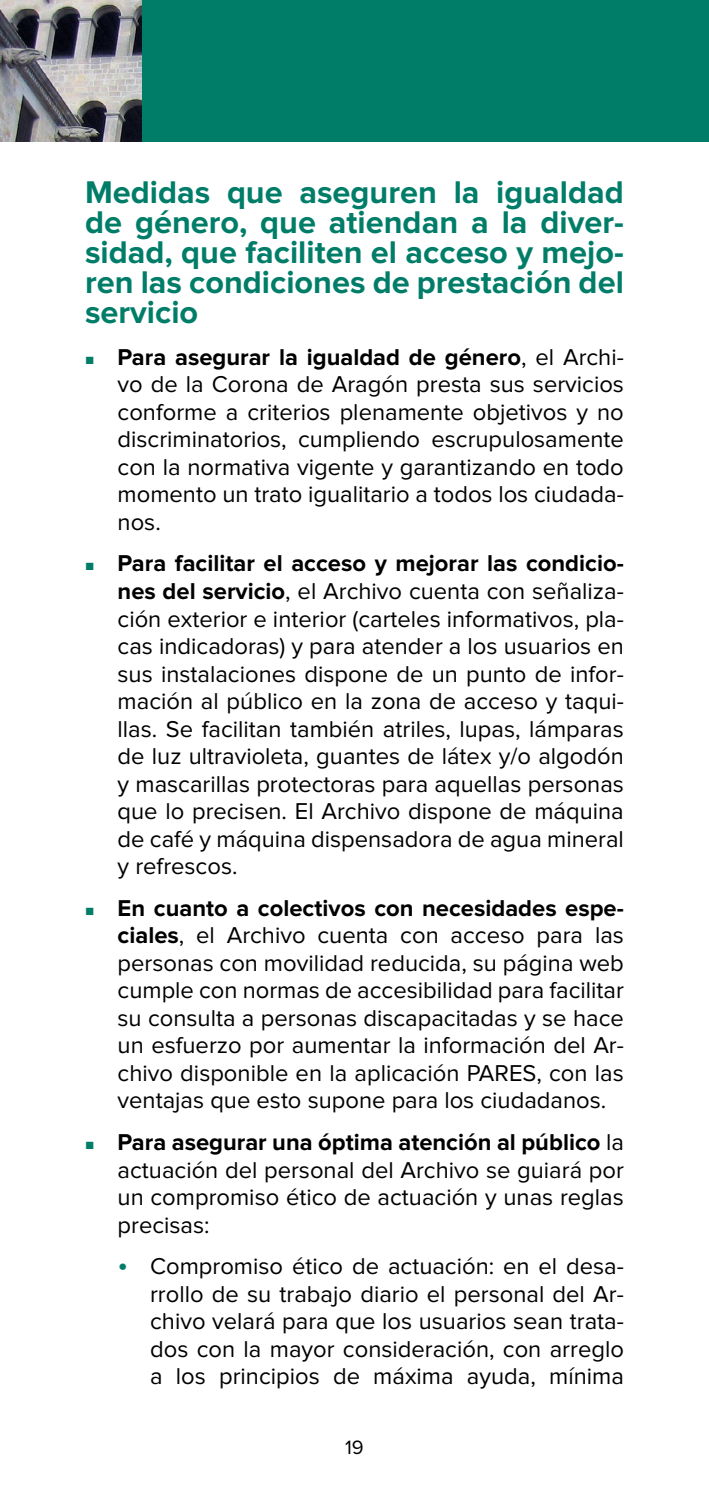
<style>
.page{position:relative;width:709px;height:1489px;background:#fff}
.page>*{position:absolute;margin:0;border:0;box-sizing:border-box;transform-origin:0 0}
.t1{font:700 32.5px/30px "Proxima Nova";color:#007d68;text-align:justify}
.t2{font:23.75px/27.5px "Proxima Nova";color:#000;text-align:justify}
.t3{font:20px "Proxima Nova";color:#000}
.s1{color:#007d68}
.s2{font-weight:700}
.s3{font-size:30px;color:#007d68}
</style>
<div class="page">
<div style="left:0;top:0;width:709px;height:142px;background:#007d68"></div>
<img style="left:0;top:0;width:142px;height:142px">
<h1 class="t1" style="left:85px;top:178px;width:540px">Medidas que aseguren la igualdad de género, que atiendan a la diver&shy;sidad, que faciliten el acceso y mejo&shy;ren las condiciones de prestación del servicio</h1>
<p class="t2" style="left:118px;top:344px;width:508px;text-indent:-32px"><span class="s1">■</span> <span class="s2">Para asegurar la igualdad de género</span>, el Archi&shy;vo de la Corona de Aragón presta sus servicios conforme a criterios plenamente objetivos y no discriminatorios, cumpliendo escrupulosamente con la normativa vigente y garantizando en todo momento un trato igualitario a todos los ciudada&shy;nos.</p>
<p class="t2" style="left:118px;top:551px;width:508px;text-indent:-32px"><span class="s1">■</span> <span class="s2">Para facilitar el acceso y mejorar las condicio&shy;nes del servicio</span>, el Archivo cuenta con señaliza&shy;ción exterior e interior (carteles informativos, pla&shy;cas indicadoras) y para atender a los usuarios en sus instalaciones dispone de un punto de infor&shy;mación al público en la zona de acceso y taqui&shy;llas. Se facilitan también atriles, lupas, lámparas de luz ultravioleta, guantes de látex y/o algodón y mascarillas protectoras para aquellas personas que lo precisen. El Archivo dispone de máquina de café y máquina dispensadora de agua mineral y refrescos.</p>
<p class="t2" style="left:118px;top:895px;width:508px;text-indent:-32px"><span class="s1">■</span> <span class="s2">En cuanto a colectivos con necesidades espe&shy;ciales</span>, el Archivo cuenta con acceso para las personas con movilidad reducida, su página web cumple con normas de accesibilidad para facilitar su consulta a personas discapacitadas y se hace un esfuerzo por aumentar la información del Ar&shy;chivo disponible en la aplicación PARES, con las ventajas que esto supone para los ciudadanos.</p>
<p class="t2" style="left:118px;top:1129px;width:508px;text-indent:-32px"><span class="s1">■</span> <span class="s2">Para asegurar una óptima atención al público</span> la actuación del personal del Archivo se guiará por un compromiso ético de actuación y unas reglas precisas:</p>
<p class="t2" style="left:150px;top:1253px;width:475px;text-indent:-32px"><span class="s3">•</span> Compromiso ético de actuación: en el desa&shy;rrollo de su trabajo diario el personal del Ar&shy;chivo velará para que los usuarios sean trata&shy;dos con la mayor consideración, con arreglo a los principios de máxima ayuda, mínima</p>
<p class="t3" style="left:345px;top:1438px;width:20px">19</p>
</div>
